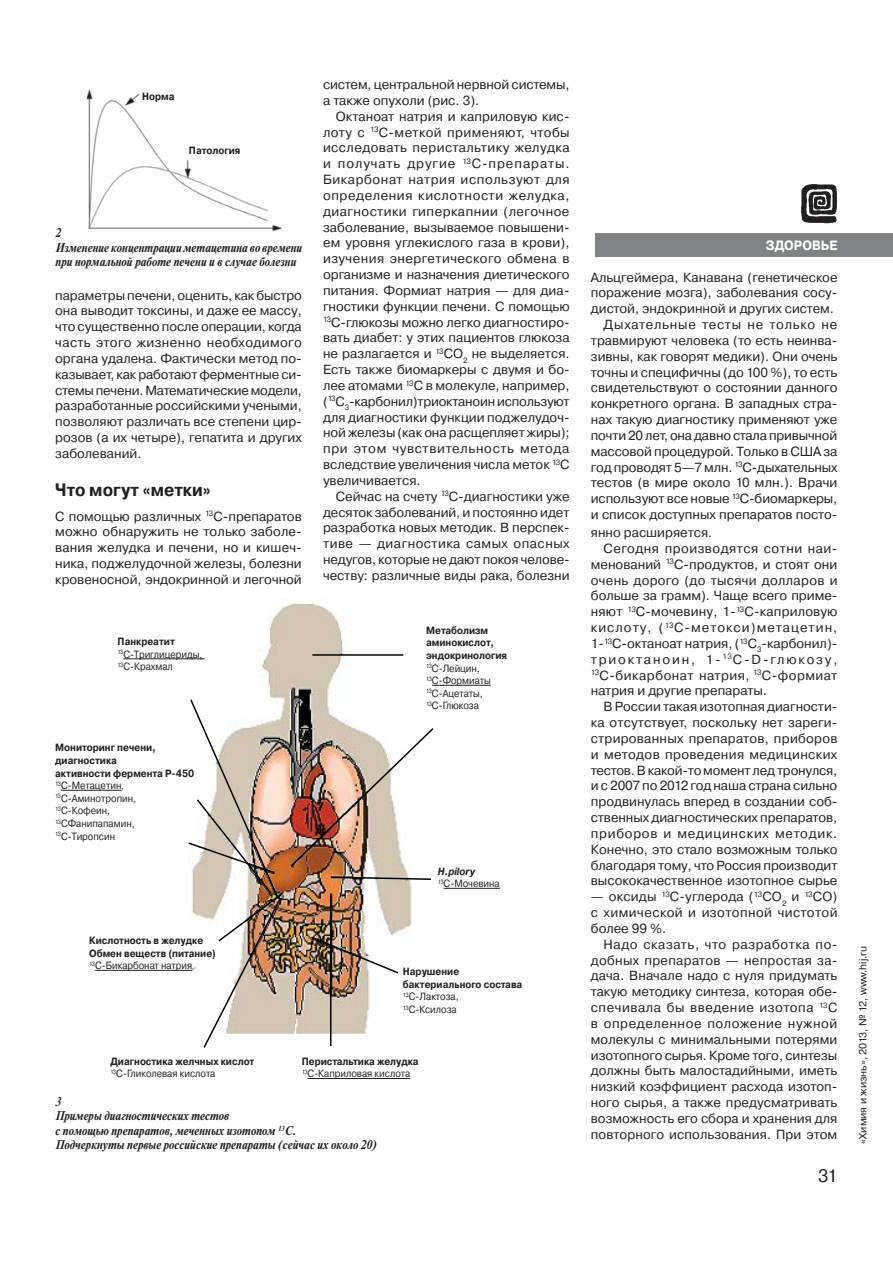
<style>
.page{position:relative;width:893px;height:1263px;background:#fff}
.page>*{position:absolute;margin:0;border:0;box-sizing:border-box;transform-origin:0 0}
.t1{font:700 18px "Pragmatica C";color:#231f20;scale:.92 1}
.t2{font:18px "Pragmatica C";color:#231f20}
.t3{font:700 13.5px "Pragmatica C";color:#fff;scale:.9 1}
.t4{font:13.2px/15.9px "Pragmatica C";color:#231f20;text-align:justify}
.t5{font:13.2px "Pragmatica C";letter-spacing:.02em;color:#231f20}
.t6{font:13.2px "Pragmatica C";letter-spacing:.04em;color:#231f20}
.t7{font:13.2px "Pragmatica C";letter-spacing:.08em;color:#231f20}
.t8{font:13.2px "Pragmatica C";letter-spacing:.025em;color:#231f20}
.t9{font:13.2px "Pragmatica C";letter-spacing:.035em;color:#231f20}
.t10{font:13.2px "Pragmatica C";letter-spacing:.14em;color:#231f20}
.t11{font:13.2px "Pragmatica C";letter-spacing:.055em;color:#231f20}
.t12{font:italic 700 12px/14.4px "Newton C";color:#231f20;scale:.9 1}
.t13{font:10.5px/12.6px "Pragmatica C";color:#231f20;scale:.9 1}
.t14{font:700 10.5px/12.6px "Pragmatica C";color:#231f20;scale:.9 1}
.t15{font:10.5px "Pragmatica C";color:#231f20}
.s1{font-weight:700}
.s2{font-style:italic}
.s3{font-weight:400}
.s4{font-weight:700;font-style:italic}
</style>
<div class="page">
<img style="left:189px;top:602px;width:215px;height:96px">
<hr style="left:312px;top:654px;width:91px;height:2px;background:#010202">
<img style="left:188px;top:698px;width:245px;height:350px">
<img style="left:86px;top:89px;width:196px;height:143px">
<hr style="left:61px;top:790px;width:60px;height:1px;background:#231f20">
<hr style="left:432px;top:685px;width:59px;height:1px;background:#231f20">
<hr style="left:123px;top:659px;width:82px;height:1px;background:#231f20">
<hr style="left:95px;top:970px;width:97px;height:1px;background:#231f20">
<hr style="left:308px;top:1078px;width:102px;height:1px;background:#231f20">
<hr style="left:444px;top:888px;width:56px;height:1px;background:#231f20">
<div style="left:595px;top:233px;width:298px;height:24px;background:#808284"></div>
<img style="left:801px;top:184px;width:36px;height:39px">
<p class="t14" style="left:142px;top:91px;width:37px">Норма</p>
<p class="t14" style="left:189px;top:145px;width:59px">Патология</p>
<p class="t12" style="left:55px;top:227px;width:276px">2<br>Изменение концентрации метацетина во времени при нормальной работе печени и в случае болезни</p>
<p class="t4" style="left:55px;top:288px;width:248px">параметры печени, оценить, как быстро она выводит токсины, и даже ее массу, что существенно после операции, когда часть этого жизненно необходимого органа удалена. Фактически метод по&shy;казывает, как работают ферментные си&shy;стемы печени. Математические модели, разработанные российскими учеными, позволяют различать все степени цир&shy;розов (а их четыре), гепатита и других заболеваний.</p>
<h1 class="t1" style="left:55px;top:484px;width:170px">Что могут «метки»</h1>
<p class="t4" style="left:55px;top:509px;width:248px">С помощью различных <sup>13</sup>С-препаратов можно обнаружить не только заболе&shy;вания желудка и печени, но и кишеч&shy;ника, поджелудочной железы, болезни кровеносной, эндокринной и легочной</p>
<p class="t13" style="left:118px;top:636px;width:96px"><span class="s1">Панкреатит<br></span><sup>13</sup>С-Триглицериды,<br><sup>13</sup>С-Крахмал</p>
<p class="t13" style="left:55px;top:742px;width:156px"><span class="s1">Мониторинг печени, диагностика<br>активности фермента Р-450<br></span><sup>13</sup>С-Метацетин<span class="s2">,<br></span><sup>13</sup>С-Аминотропин,<br><sup>13</sup>С-Кофеин,<br><sup>13</sup>СФанипапамин,<br><sup>13</sup>С-Тиропсин</p>
<p class="t14" style="left:89px;top:935px;width:142px">Кислотность в желудке<br>Обмен веществ (питание)<br><sup>13</sup><span class="s3">С-Бикарбонат натрия</span></p>
<p class="t4" style="left:323px;top:78px;width:248px">систем, центральной нервной системы, а также опухоли (рис. 3).</p>
<p class="t4" style="left:323px;top:109px;width:248px;text-indent:13px">Октаноат натрия и каприловую кис&shy;лоту с <sup>13</sup>С-меткой применяют, чтобы исследовать перистальтику желудка и получать другие <sup>13</sup>С-препараты.<br>Бикарбонат натрия используют для определения кислотности желудка, диагностики гиперкапнии (легочное заболевание, вызываемое повышени&shy;ем уровня углекислого газа в крови), изучения энергетического обмена в организме и назначения диетического питания. Формиат натрия — для диа&shy;гностики функции печени. С помощью <sup>13</sup>С-глюкозы можно легко диагностиро&shy;вать диабет: у этих пациентов глюкоза не разлагается и <sup>13</sup>СО<sub>2</sub> не выделяется.<br>Есть также биомаркеры с двумя и бо&shy;лее атомами <sup>13</sup>С в молекуле, например, (<sup>13</sup>С<sub>3</sub>-карбонил)триоктаноин используют для диагностики функции поджелудоч&shy;ной железы (как она расщепляет жиры); при этом чувствительность метода вследствие увеличения числа меток <sup>13</sup>С увеличивается.</p>
<p class="t4" style="left:323px;top:489px;width:248px;text-indent:13px">Сейчас на счету <sup>13</sup>С-диагностики уже десяток заболеваний, и постоянно идет разработка новых методик. В перспек&shy;тиве — диагностика самых опасных недугов, которые не дают покоя челове&shy;честву: различные виды рака, болезни</p>
<p class="t13" style="left:426px;top:625px;width:92px"><span class="s1">Метаболизм аминокислот, эндокринология<br></span><sup>13</sup>С-Лейцин,<br><sup>13</sup>С-Формиаты<br><sup>13</sup>С-Ацетаты,<br><sup>13</sup>С-Глюкоза</p>
<p class="t13" style="left:438px;top:866px;width:70px"><span class="s4">H.pilory<br></span><sup>13</sup>С-Мочевина</p>
<p class="t14" style="left:403px;top:966px;width:134px">Нарушение бактериального состава<br><sup>13</sup><span class="s3">С-Лактоза,<br></span><sup>13</sup><span class="s3">С-Ксилоза</span></p>
<p class="t14" style="left:110px;top:1056px;width:161px">Диагностика желчных кислот<br><sup>13</sup><span class="s3">С-Гликолевая кислота</span></p>
<p class="t14" style="left:302px;top:1056px;width:131px">Перистальтика желудка<br><sup>13</sup><span class="s3">С-Каприловая кислота</span></p>
<p class="t12" style="left:55px;top:1095px;width:358px">3<br>Примеры диагностических тестов<br>с помощью препаратов, меченных изотопом <sup>13</sup>С.<br>Подчеркнуты первые российские препараты (сейчас их около 20)</p>
<p class="t3" style="left:766px;top:241px;width:81px">ЗДОРОВЬЕ</p>
<p class="t4" style="left:591px;top:270px;width:248px;text-align:right">Альцгеймера, Канавана (генетическое поражение мозга), заболевания сосу&shy;дистой, эндокринной и других систем.<br>Дыхательные тесты не только не травмируют человека (то есть неинва&shy;зивны, как говорят медики). Они очень точны и специфичны (до 100 %), то есть свидетельствуют о состоянии данного конкретного органа. В западных стра&shy;нах такую диагностику применяют уже почти 20 лет, она давно стала привычной массовой процедурой. Только в США за год проводят 5—7 млн. <sup>13</sup>С-дыхательных тестов (в мире около 10 млн.). Врачи используют все новые <sup>13</sup>С-биомаркеры, и список доступных препаратов посто-</p>
<p class="t4" style="left:591px;top:526px;width:123px">янно расширяется.</p>
<p class="t9" style="left:603px;top:544px;width:235px">Сегодня производятся сотни наи-</p>
<p class="t4" style="left:591px;top:557px;width:248px">менований <sup>13</sup>С-продуктов, и стоят они</p>
<p class="t5" style="left:591px;top:575px;width:248px">очень дорого (до тысячи долларов и</p>
<p class="t4" style="left:591px;top:589px;width:248px">больше за грамм). Чаще всего приме-</p>
<p class="t4" style="left:591px;top:605px;width:248px">няют <sup>13</sup>С-мочевину, 1-<sup>13</sup>С-каприловую</p>
<p class="t7" style="left:591px;top:623px;width:248px">кислоту, (<sup>13</sup>С-метокси)метацетин,</p>
<p class="t4" style="left:591px;top:636px;width:248px">1-<sup>13</sup>С-октаноат натрия, (<sup>13</sup>С<sub>3</sub>-карбонил)-</p>
<p class="t10" style="left:591px;top:654px;width:248px">триоктаноин, 1-<sup>13</sup>С-D-глюкозу,</p>
<p class="t6" style="left:591px;top:670px;width:248px"><sup>13</sup>С-бикарбонат натрия, <sup>13</sup>С-формиат</p>
<p class="t4" style="left:591px;top:684px;width:178px">натрия и другие препараты.</p>
<p class="t4" style="left:603px;top:700px;width:235px">В России такая изотопная диагности-</p>
<p class="t4" style="left:591px;top:716px;width:248px">ка отсутствует, поскольку нет зареги-</p>
<p class="t5" style="left:591px;top:734px;width:248px">стрированных препаратов, приборов</p>
<p class="t8" style="left:591px;top:749px;width:248px">и методов проведения медицинских</p>
<p class="t4" style="left:591px;top:763px;width:248px">тестов. В какой-то момент лед тронулся,</p>
<p class="t4" style="left:591px;top:779px;width:248px">и с 2007 по 2012 год наша страна сильно</p>
<p class="t4" style="left:591px;top:795px;width:248px">продвинулась вперед в создании соб-</p>
<p class="t4" style="left:591px;top:811px;width:248px">ственных диагностических препаратов,</p>
<p class="t11" style="left:591px;top:829px;width:248px">приборов и медицинских методик.</p>
<p class="t4" style="left:591px;top:842px;width:248px">Конечно, это стало возможным только</p>
<p class="t4" style="left:591px;top:858px;width:248px">благодаря тому, что Россия производит</p>
<p class="t4" style="left:591px;top:874px;width:248px">высококачественное изотопное сырье</p>
<p class="t4" style="left:591px;top:890px;width:248px">— оксиды <sup>13</sup>С-углерода (<sup>13</sup>СО<sub>2</sub> и <sup>13</sup>СО) с химической и изотопной чистотой более 99 %.</p>
<p class="t4" style="left:591px;top:937px;width:248px;text-indent:13px">Надо сказать, что разработка по&shy;добных препаратов — непростая за&shy;дача. Вначале надо с нуля придумать такую методику синтеза, которая обе&shy;спечивала бы введение изотопа <sup>13</sup>С в определенное положение нужной молекулы с минимальными потерями изотопного сырья. Кроме того, синтезы должны быть малостадийными, иметь низкий коэффициент расхода изотоп&shy;ного сырья, а также предусматривать возможность его сбора и хранения для повторного использования. При этом</p>
<h1 class="t2" style="left:818px;top:1169px;width:21px">31</h1>
<p class="t15" style="left:859px;top:1144px;width:199px;rotate:-90deg">«Химия и жизнь», 2013, № 12, www.hij.ru</p>
</div>
